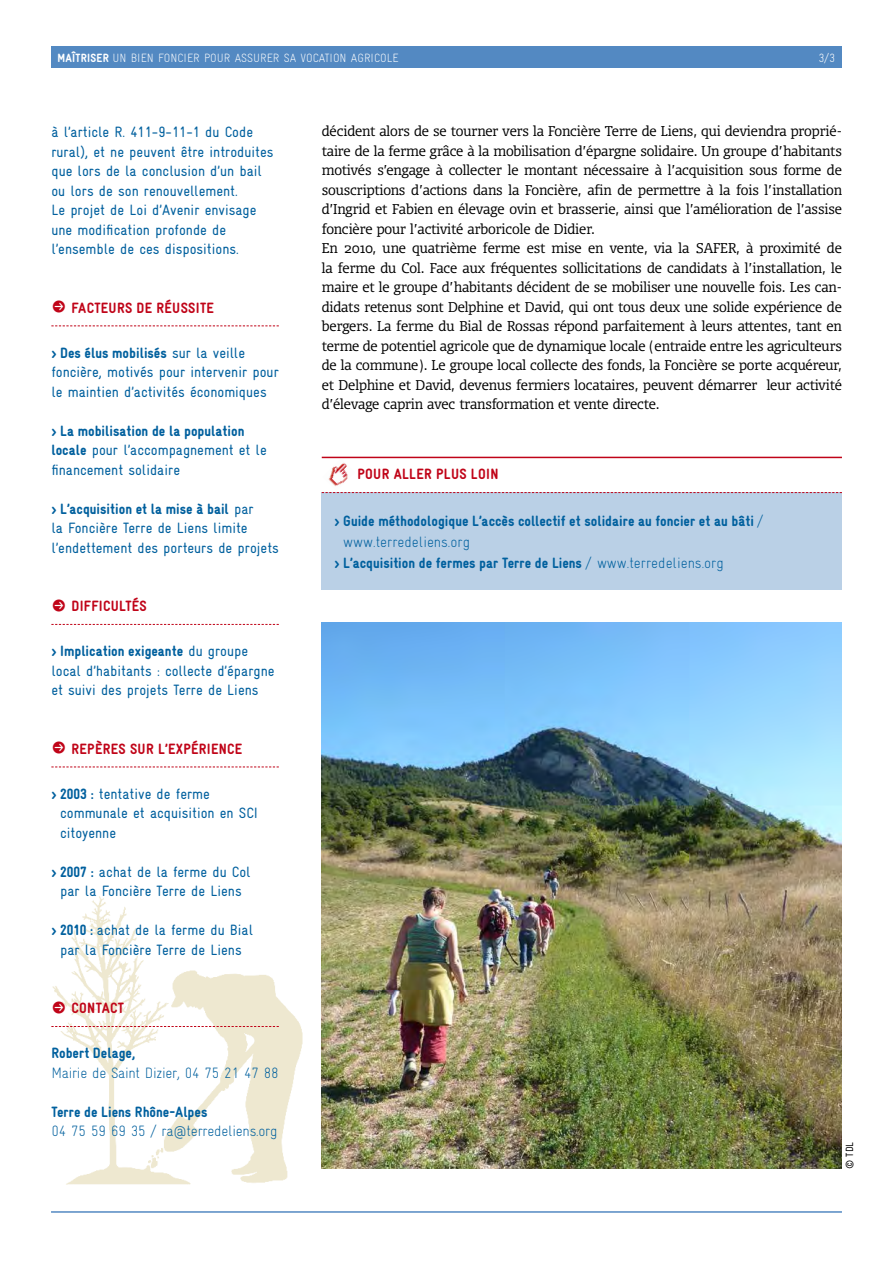
<style>
.page{position:relative;width:893px;height:1263px;background:#fff}
.page>*{position:absolute;margin:0;border:0;box-sizing:border-box;transform-origin:0 0}
.t1{font:condensed 15px/19.5px "Gravur";color:#00609e}
.t2{font:900 condensed 15px "Gravur";color:#00609e}
.t3{font:300 condensed 15px "Gravur";letter-spacing:-.015em;color:#00609e}
.t4{font:900 condensed 15px "Gravur";letter-spacing:.02em;color:#c00418}
.t5{font:300 13.5px/19.5px "Olsen";letter-spacing:-.005em;color:#000}
.t6{font:300 condensed 12px "Gravur";color:#fff}
.t7{font:condensed 10.5px "Gravur";color:#000}
.s1{font-weight:900}
.s2{font-family:"Button Bonus Circle Negative";font-weight:400;font-stretch:normal}
.s3{font-weight:300}
</style>
<div class="page">
<img style="left:52px;top:889px;width:270px;height:296px">
<svg style="left:51px;top:325px;width:228px;height:1px"></svg>
<svg style="left:51px;top:624px;width:228px;height:1px"></svg>
<svg style="left:51px;top:766px;width:228px;height:1px"></svg>
<svg style="left:51px;top:1026px;width:228px;height:1px"></svg>
<div style="left:51px;top:47px;width:791px;height:21px;background:#5389c2"></div>
<img style="left:322px;top:623px;width:520px;height:545px">
<hr style="left:51px;top:1211px;width:791px;height:2px;background:#5389c2">
<div style="left:322px;top:493px;width:520px;height:97px;background:#bad0e6"></div>
<hr style="left:322px;top:457px;width:520px;height:1px;background:#c00418">
<svg style="left:322px;top:492px;width:520px;height:1px"></svg>
<img style="left:328px;top:463px;width:20px;height:23px">
<p class="t6" style="left:57px;top:51px;width:343px"><span class="s1">MAÎTRISER</span> UN BIEN FONCIER POUR ASSURER SA VOCATION AGRICOLE</p>
<p class="t6" style="left:818px;top:51px;width:18px">3/3</p>
<p class="t1" style="left:51px;top:122px;width:224px">à l’article R. 411-9-11-1 du Code rural), et ne peuvent être introduites que lors de la conclusion d’un bail ou lors de son renouvellement.<br>Le projet de Loi d’Avenir envisage une modification profonde de l’ensemble de ces dispositions.</p>
<p class="t4" style="left:51px;top:299px;width:164px"><span class="s2">P</span> FACTEURS DE RÉUSSITE</p>
<p class="t1" style="left:51px;top:343px;width:229px"><span class="s1">&gt; Des élus mobilisés</span> sur la veille foncière, motivés pour intervenir pour le maintien d’activités économiques</p>
<p class="t1" style="left:51px;top:421px;width:217px"><span class="s1">&gt; La mobilisation de la population locale</span> pour l’accompagnement et le financement solidaire</p>
<p class="t1" style="left:51px;top:499px;width:229px"><span class="s1">&gt; L’acquisition et la mise à bail</span> par<br>la Foncière Terre de Liens limite l’endettement des porteurs de projets</p>
<p class="t4" style="left:51px;top:598px;width:97px"><span class="s2">P</span> DIFFICULTÉS</p>
<p class="t1" style="left:51px;top:641px;width:225px"><span class="s1">&gt; Implication exigeante</span> du groupe local d’habitants : collecte d’épargne et suivi des projets Terre de Liens</p>
<p class="t4" style="left:51px;top:740px;width:192px"><span class="s2">P</span> REPÈRES SUR L’EXPÉRIENCE</p>
<p class="t1" style="left:60px;top:784px;width:199px;text-indent:-9px"><span class="s1">&gt; 2003 :</span> tentative de ferme communale et acquisition en SCI citoyenne</p>
<p class="t1" style="left:51px;top:862px;width:201px;text-align:center"><span class="s1">&gt; 2007 :</span> achat de la ferme du Col par la Foncière Terre de Liens</p>
<p class="t1" style="left:51px;top:920px;width:203px;text-align:center"><span class="s1">&gt; 2010 :</span> achat de la ferme du Bial par la Foncière Terre de Liens</p>
<p class="t4" style="left:51px;top:1000px;width:74px"><span class="s2">P</span> CONTACT</p>
<p class="t2" style="left:51px;top:1045px;width:85px">Robert Delage,</p>
<p class="t3" style="left:51px;top:1064px;width:229px">Mairie de Saint Dizier, 04 75 21 47 88</p>
<p class="t2" style="left:51px;top:1103px;width:158px">Terre de Liens Rhône-Alpes</p>
<p class="t3" style="left:51px;top:1123px;width:228px">04 75 59 69 35 / ra@terredeliens.org</p>
<p class="t5" style="left:322px;top:121px;width:522px">décident alors de se tourner vers la Foncière Terre de Liens, qui deviendra proprié&shy;taire de la ferme grâce à la mobilisation d’épargne solidaire. Un groupe d’habitants motivés s’engage à collecter le montant nécessaire à l’acquisition sous forme de souscriptions d’actions dans la Foncière, afin de permettre à la fois l’installation d’Ingrid et Fabien en élevage ovin et brasserie, ainsi que l’amélioration de l’assise foncière pour l’activité arboricole de Didier.<br>En 2010, une quatrième ferme est mise en vente, via la SAFER, à proximité de la ferme du Col. Face aux fréquentes sollicitations de candidats à l’installation, le maire et le groupe d’habitants décident de se mobiliser une nouvelle fois. Les can&shy;didats retenus sont Delphine et David, qui ont tous deux une solide expérience de bergers. La ferme du Bial de Rossas répond parfaitement à leurs attentes, tant en terme de potentiel agricole que de dynamique locale (entraide entre les agriculteurs de la commune). Le groupe local collecte des fonds, la Foncière se porte acquéreur, et Delphine et David, devenus fermiers locataires, peuvent démarrer leur activité d’élevage caprin avec transformation et vente directe.</p>
<p class="t4" style="left:358px;top:466px;width:142px">POUR ALLER PLUS LOIN</p>
<p class="t2" style="left:334px;top:512px;width:430px">&gt; Guide méthodologique L’accès collectif et solidaire au foncier et au bâti <span class="s3">/</span></p>
<p class="t3" style="left:343px;top:533px;width:128px">www.terredeliens.org</p>
<p class="t2" style="left:334px;top:554px;width:391px">&gt; L’acquisition de fermes par Terre de Liens <span class="s3">/ www.terredeliens.org</span></p>
<p class="t7" style="left:844px;top:1169px;width:29px;rotate:-90deg">© TDL</p>
</div>
